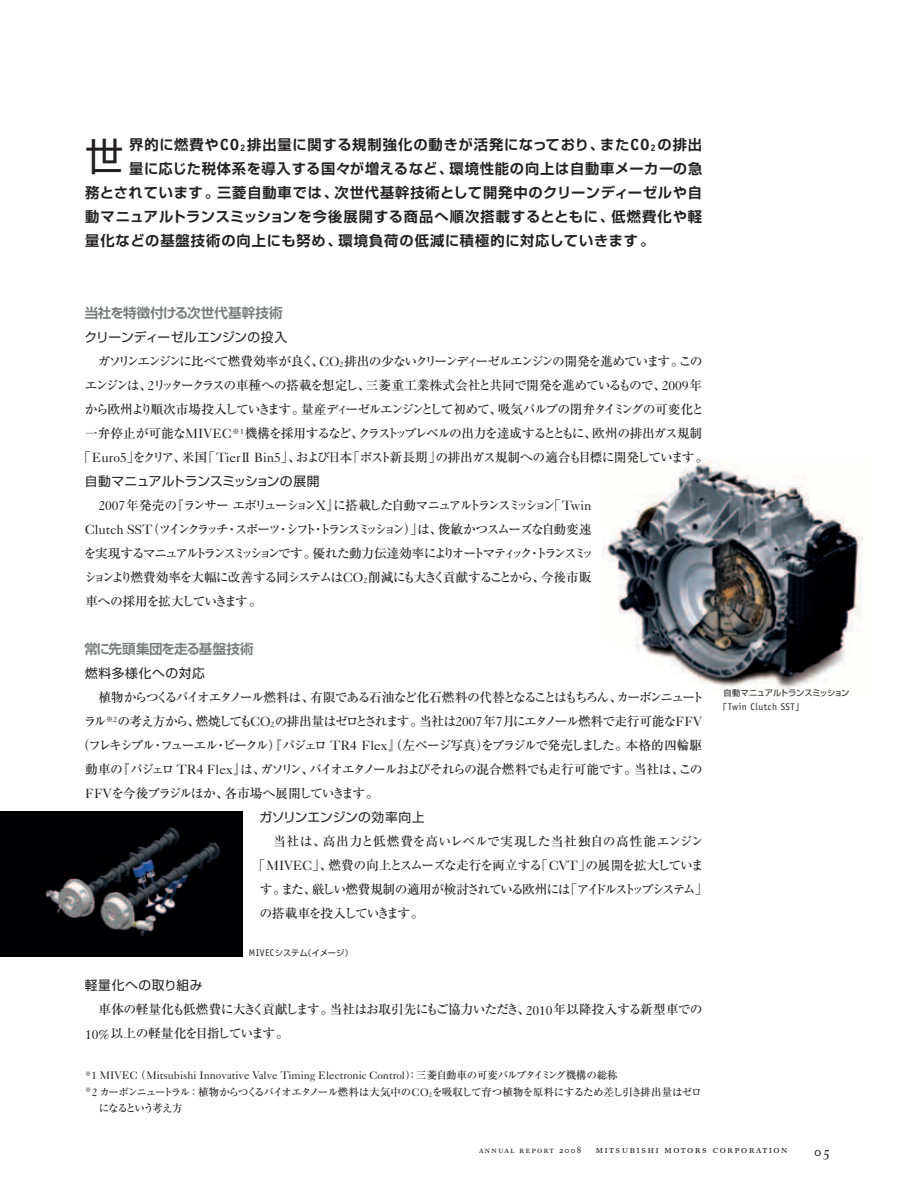
<style>
.page{position:relative;width:915px;height:1191px;background:#fff}
.page>*{position:absolute;margin:0;border:0;box-sizing:border-box;transform-origin:0 0}
.t1{font:38.25px "Shin Go Pr 5 Regular 90 pv RKSJ H";color:#231f20}
.t2{font:14.25px "Shin Go Pr 5 De Bold 90 pv RKSJ H";letter-spacing:.06em;color:#231f20}
.t3{font:13.5px "Shin Go Pr 5 De Bold 90 pv RKSJ H";letter-spacing:-.01em;color:#7a7c7c}
.t4{font:13.5px "Shin Go Pr 5 De Bold 90 pv RKSJ H";letter-spacing:-.045em;color:#7a7c7c}
.t5{font:13.5px "Caslon Book BE Regular SC";color:#231f20}
.t6{font:12.75px "Ryumin Pr 5 Medium 90 pv RKSJ H";letter-spacing:-.1em;color:#231f20}
.t7{font:12.75px/24px "Ryumin Pr 5 Medium 90 pv RKSJ H";letter-spacing:-.15em;color:#231f20}
.t8{font:12.75px "Ryumin Pr 5 Medium 90 pv RKSJ H";letter-spacing:-.135em;color:#231f20}
.t9{font:12.75px/24px "Ryumin Pr 5 Medium 90 pv RKSJ H";letter-spacing:-.055em;color:#231f20}
.t10{font:12.75px "Ryumin Pr 5 Medium 90 pv RKSJ H";letter-spacing:-.125em;color:#231f20}
.t11{font:12.75px "Ryumin Pr 5 Medium 90 pv RKSJ H";letter-spacing:.01em;color:#231f20}
.t12{font:12.75px "Shin Go Pr 5 Regular 90 pv RKSJ H";letter-spacing:-.005em;color:#231f20}
.t13{font:12.75px "Shin Go Pr 5 Regular 90 pv RKSJ H";letter-spacing:-.02em;color:#231f20}
.t14{font:12.75px "Shin Go Pr 5 Regular 90 pv RKSJ H";letter-spacing:.05em;color:#231f20}
.t15{font:10.95px "Caslon Five Forty";color:#231f20}
.t16{font:10.5px/16.5px "Ryumin Pr 5 Medium 90 pv RKSJ H";letter-spacing:-.07em;color:#231f20}
.t17{font:10.5px "Caslon Book BE Regular SC";letter-spacing:.15em;color:#231f20}
.t18{font:9.6px "Officina Sans";letter-spacing:.045em;color:#231f20}
.t19{font:9px "Caslon Book BE Regular SC";letter-spacing:.15em;color:#231f20}
.t20{font:8.25px "Shin Go Pr 5 Regular 90 pv RKSJ H";letter-spacing:-.02em;color:#231f20}
.s1{font-family:"Officina Serif";font-weight:700;font-size:16.05px}
.s2{font-family:"Caslon Five Forty";font-size:13.35px}
.s3{font-family:"Officina Sans";font-size:9.6px}
.s4{font-family:"Ryumin Pr 5 Medium 90 pv RKSJ H";font-size:10.5px}
.s5{font-family:"Caslon Five Forty";font-size:10.95px}
.s6{font-family:"Shin Go Pr 5 Regular 90 pv RKSJ H";font-size:8.25px}
</style>
<div class="page">
<img style="left:602px;top:459px;width:260px;height:238px">
<img style="left:0;top:812px;width:242px;height:144px">
<h1 class="t1" style="left:85px;top:142px;width:40px">世</h1>
<p class="t2" style="left:129px;top:139px;width:574px">界的に燃費や<span class="s1">CO</span><sub>2</sub>排出量に関する規制強化の動きが活発になっており、また<span class="s1">CO</span><sub>2</sub>の排出</p>
<p class="t2" style="left:129px;top:163px;width:574px">量に応じた税体系を導入する国々が増えるなど、環境性能の向上は自動車メーカーの急</p>
<p class="t2" style="left:85px;top:187px;width:618px">務とされています。三菱自動車では、次世代基幹技術として開発中のクリーンディーゼルや自</p>
<p class="t2" style="left:85px;top:211px;width:618px">動マニュアルトランスミッションを今後展開する商品へ順次搭載するとともに、低燃費化や軽</p>
<p class="t2" style="left:85px;top:235px;width:570px">量化などの基盤技術の向上にも努め、環境負荷の低減に積極的に対応していきます。</p>
<p class="t3" style="left:85px;top:308px;width:199px">当社を特徴付ける次世代基幹技術</p>
<p class="t12" style="left:84px;top:332px;width:204px">クリーンディーゼルエンジンの投入</p>
<p class="t6" style="left:97px;top:356px;width:606px">ガソリンエンジンに比べて燃費効率が良く、<span class="s2">CO</span><sub>2</sub> 排出の少ないクリーンディーゼルエンジンの開発を進めています。この</p>
<p class="t6" style="left:85px;top:380px;width:618px">エンジンは、<span class="s2">2</span>リッタークラスの車種への搭載を想定し、三菱重工業株式会社と共同で開発を進めているもので、<span class="s2">2009</span>年</p>
<p class="t6" style="left:85px;top:404px;width:620px">から欧州より順次市場投入していきます。量産ディーゼルエンジンとして初めて、吸気バルブの閉弁タイミングの可変化と</p>
<p class="t6" style="left:85px;top:428px;width:618px">一弁停止が可能な<span class="s2">MIVEC</span><sup>※</sup><sup>1</sup> 機構を採用するなど、クラストップレベルの出力を達成するとともに、欧州の排出ガス規制</p>
<p class="t6" style="left:78px;top:452px;width:632px">「 <span class="s2">Euro5</span>」をクリア、米国「 <span class="s2">Tier</span>Ⅱ <span class="s2">Bin5</span>」、および日本「ポスト新長期」の排出ガス規制への適合も目標に開発しています。</p>
<p class="t13" style="left:85px;top:476px;width:236px">自動マニュアルトランスミッションの展開</p>
<p class="t7" style="left:84px;top:495px;width:511px;text-indent:15px"><span class="s2">2007</span> 年発売の『ランサーエボリューション<span class="s2">X</span>』に搭載した自動マニュアルトランスミッション「 <span class="s2">Twin Clutch SST</span>（ツインクラッチ・スポーツ・シフト・トランスミッション）」は、俊敏かつスムーズな自動変速を実現するマニュアルトランスミッションです。優れた動力伝達効率によりオートマティック・トランスミッションより燃費効率を大幅に改善する同システムは<span class="s2">CO</span><sub>2</sub> 削減にも大きく貢献することから、今後市販車への採用を拡大していきます。</p>
<p class="t4" style="left:84px;top:644px;width:171px">常に先頭集団を走る基盤技術</p>
<p class="t14" style="left:85px;top:668px;width:121px">燃料多様化への対応</p>
<p class="t8" style="left:98px;top:692px;width:607px">植物からつくるバイオエタノール燃料は、有限である石油など化石燃料の代替となることはもちろん、カーボンニュート</p>
<p class="t6" style="left:84px;top:716px;width:619px">ラル<sup>※</sup><sup>2</sup>の考え方から、燃焼しても<span class="s2">CO</span><sub>2</sub>の排出量はゼロとされます。当社は<span class="s2">2007</span>年<span class="s2">7</span>月にエタノール燃料で走行可能な<span class="s2">FFV</span></p>
<p class="t10" style="left:77px;top:740px;width:626px">（フレキシブル・フューエル・ビークル）『パジェロ <span class="s2">TR4 Flex</span>』（左ページ写真）をブラジルで発売しました。本格的四輪駆</p>
<p class="t6" style="left:85px;top:764px;width:618px">動車の『パジェロ <span class="s2">TR4 Flex</span>』は、ガソリン、バイオエタノールおよびそれらの混合燃料でも走行可能です。当社は、この</p>
<p class="t6" style="left:85px;top:788px;width:295px"><span class="s2">FFV</span>を今後ブラジルほか、各市場へ展開していきます。</p>
<p class="t12" style="left:259px;top:812px;width:166px">ガソリンエンジンの効率向上</p>
<p class="t11" style="left:273px;top:836px;width:431px">当社は、高出力と低燃費を高いレベルで実現した当社独自の高性能エンジン</p>
<p class="t6" style="left:252px;top:860px;width:452px">「<span class="s2">MIVEC</span>」、燃費の向上とスムーズな走行を両立する「<span class="s2">CVT</span>」の展開を拡大していま</p>
<p class="t8" style="left:260px;top:884px;width:449px">す。また、厳しい燃費規制の適用が検討されている欧州には「アイドルストップシステム」</p>
<p class="t6" style="left:259px;top:908px;width:166px">の搭載車を投入していきます。</p>
<p class="t20" style="left:249px;top:949px;width:106px"><span class="s3">MIVEC</span>システム（イメージ）</p>
<p class="t14" style="left:85px;top:980px;width:119px">軽量化への取り組み</p>
<p class="t9" style="left:85px;top:999px;width:618px;text-indent:13px">車体の軽量化も低燃費に大きく貢献します。当社はお取引先にもご協力いただき、<span class="s2">2010</span>年以降投入する新型車での<br><span class="s2">10%</span>以上の軽量化を目指しています。</p>
<p class="t15" style="left:85px;top:1071px;width:534px"><sup>※</sup>1 MIVEC <span class="s4">（</span>Mitsubishi Innovative Valve Timing Electronic Control<span class="s4">）：三菱自動車の可変バルブタイミング機構の総称</span></p>
<p class="t16" style="left:99px;top:1085px;width:604px;text-indent:-14px"><sup>※</sup> <span class="s5">2</span> カーボンニュートラル：植物からつくるバイオエタノール燃料は大気中の<span class="s5">CO</span><sub>2</sub>を吸収して育つ植物を原料にするため差し引き排出量はゼロになるという考え方</p>
<p class="t20" style="left:723px;top:690px;width:128px">自動マニュアルトランスミッション</p>
<p class="t18" style="left:718px;top:701px;width:87px"><span class="s6">「</span>Twin Clutch SST<span class="s6">」</span></p>
<p class="t19" style="left:479px;top:1144px;width:104px">annual report 2008</p>
<p class="t17" style="left:595px;top:1143px;width:193px">mitsubishi motors corporation</p>
<p class="t5" style="left:814px;top:1143px;width:17px">05</p>
</div>
